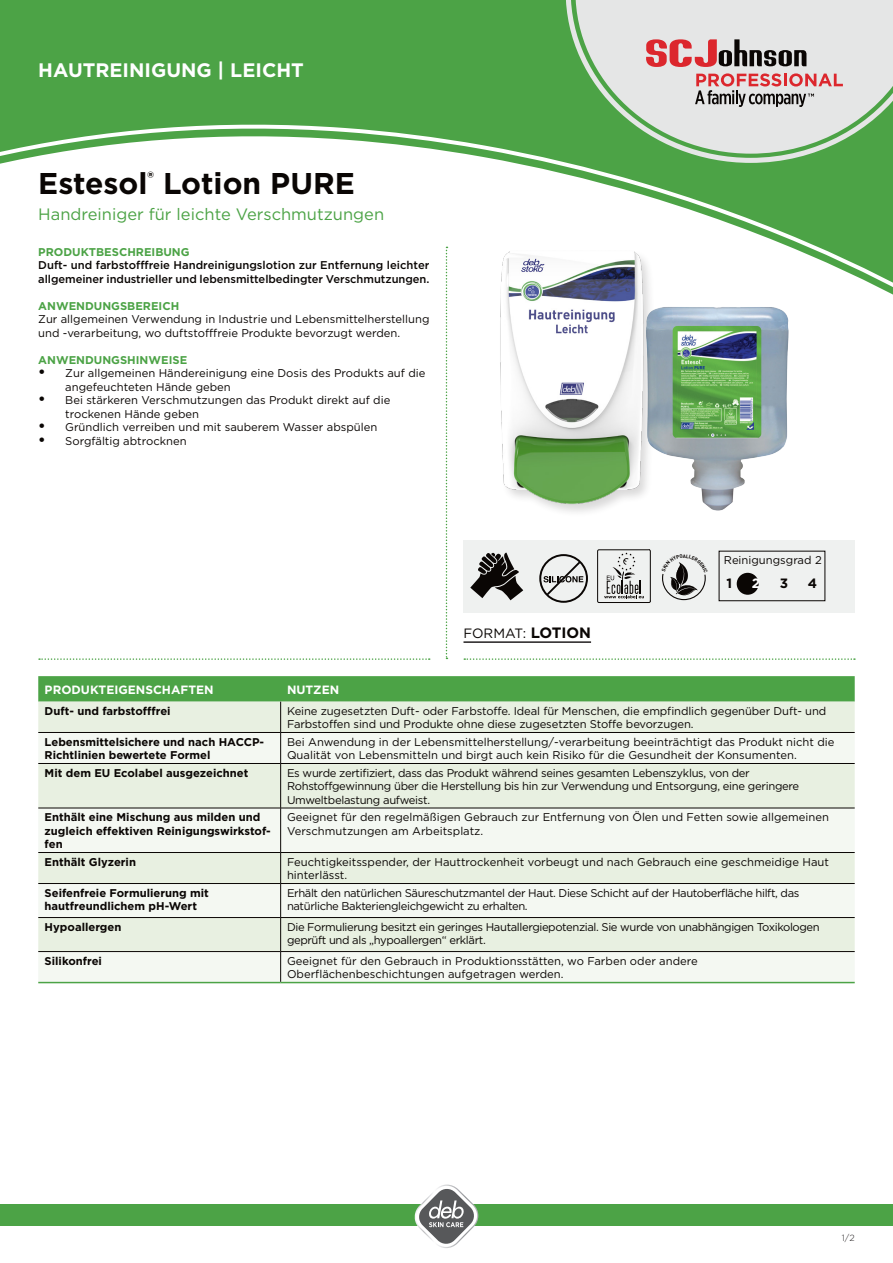
<style>
.page{position:relative;width:893px;height:1263px;background:#fff}
.page>*{position:absolute;margin:0;border:0;box-sizing:border-box;transform-origin:0 0}
.t1{font:700 30px "Gotham";color:#0a0604}
.t2{font:700 19.5px "Gotham";color:#fff}
._08_Copy_Prokyon_8_7{font:16.5px "Gotham";color:#4ca346}
._08_Subline_Prokyon{font:13.5px "Gotham";color:#0a0604}
._08_Subline_Prokyon-2{font:700 13.5px "Gotham";color:#0a0604}
._08_Subline_Prokyon-3{font:700 13.5px "Gotham";color:#fff}
.t3{font:700 12px "Gotham";color:#fff}
._08_Subline_Prokyon-4{font:11.25px/13.5px "Gotham";color:#0a0604}
._08_Subline_Prokyon-5{font:700 11.25px/13.5px "Gotham";color:#0a0604}
._08_Subline_Prokyon-6{font:11.25px/13.5px "Gotham";letter-spacing:-.035em;color:#0a0604}
._08_Subline_Prokyon-7{font:11.25px/13.5px "Gotham";letter-spacing:-.025em;color:#0a0604}
._08_Subline_Prokyon-8{font:500 11.25px/13.5px "Gotham";letter-spacing:-.005em;color:#0a0604}
.t4{font:700 11.25px "Gotham";color:#4ca346}
.t5{font:300 9px "Gotham";color:#231f20}
.t6{font:700 4.95px "DIN";color:#0a0604}
.s1{font-weight:700;font-size:15px}
</style>
<div class="page">
<div style="left:0;top:0;width:566px;height:311px;background:#4ca346"></div>
<svg style="left:0;top:119px;width:893px;height:184px"></svg>
<div style="left:0;top:1204px;width:893px;height:22px;background:#4ca346"></div>
<div style="left:463px;top:540px;width:392px;height:72px;background:#eff1f0"></div>
<img style="left:415px;top:1184px;width:63px;height:64px">
<svg style="left:416px;top:1186px;width:61px;height:61px"></svg>
<svg style="left:446px;top:247px;width:1px;height:412px"></svg>
<hr style="left:463px;top:641px;width:128px;height:2px;background:#231f20">
<svg style="left:39px;top:658px;width:391px;height:2px"></svg>
<svg style="left:464px;top:658px;width:391px;height:2px"></svg>
<svg style="left:38px;top:676px;width:817px;height:26px;background:#50a54a"></svg>
<div style="left:38px;top:702px;width:817px;height:30px;background:#e8f0e1"></div>
<svg style="left:38px;top:733px;width:817px;height:249px;fill:#f4f8f2"></svg>
<hr style="left:38px;top:763px;width:243px;height:1px;background:#0a0604">
<hr style="left:281px;top:763px;width:574px;height:1px;background:#0a0604">
<hr style="left:38px;top:808px;width:243px;height:1px;background:#0a0604">
<hr style="left:281px;top:808px;width:574px;height:1px;background:#0a0604">
<hr style="left:38px;top:982px;width:243px;height:1px;background:#4ca346">
<hr style="left:281px;top:982px;width:574px;height:1px;background:#4ca346">
<hr style="left:38px;top:852px;width:243px;height:1px;background:#0a0604">
<hr style="left:281px;top:852px;width:574px;height:1px;background:#0a0604">
<hr style="left:38px;top:883px;width:243px;height:1px;background:#0a0604">
<hr style="left:281px;top:883px;width:574px;height:1px;background:#0a0604">
<hr style="left:38px;top:732px;width:243px;height:1px;background:#0a0604">
<hr style="left:281px;top:732px;width:574px;height:1px;background:#0a0604">
<hr style="left:38px;top:917px;width:243px;height:1px;background:#0a0604">
<hr style="left:281px;top:917px;width:574px;height:1px;background:#0a0604">
<hr style="left:38px;top:951px;width:243px;height:1px;background:#0a0604">
<hr style="left:281px;top:951px;width:574px;height:1px;background:#0a0604">
<hr style="left:280px;top:702px;width:1px;height:30px;background:#0a0604">
<hr style="left:280px;top:733px;width:1px;height:30px;background:#0a0604">
<hr style="left:280px;top:764px;width:1px;height:44px;background:#0a0604">
<hr style="left:280px;top:808px;width:1px;height:44px;background:#0a0604">
<hr style="left:280px;top:853px;width:1px;height:30px;background:#0a0604">
<hr style="left:280px;top:884px;width:1px;height:33px;background:#0a0604">
<hr style="left:280px;top:918px;width:1px;height:33px;background:#0a0604">
<hr style="left:280px;top:952px;width:1px;height:30px;background:#0a0604">
<div style="left:737px;top:573px;width:22px;height:22px;background:#0a0604;border-radius:50%"></div>
<div style="left:719px;top:551px;width:106px;height:50px;border:1px solid #0a0604"></div>
<svg style="left:539px;top:554px;width:49px;height:49px"></svg>
<svg style="left:597px;top:549px;width:54px;height:54px"></svg>
<div style="left:498px;top:249px;width:158px;height:269px;background:#fff"></div>
<img style="left:474px;top:239px;width:181px;height:273px">
<img style="left:637px;top:298px;width:164px;height:213px">
<svg style="left:470px;top:553px;width:53px;height:47px"></svg>
<svg style="left:566px;top:0;width:327px;height:163px;background:#64ad5f"></svg>
<svg style="left:575px;top:0;width:318px;height:154px;background:#c6d8c6"></svg>
<svg style="left:646px;top:39px;width:161px;height:28px;background:#b28687"></svg>
<svg style="left:695px;top:73px;width:148px;height:34px;background:#c7a6a7"></svg>
<svg style="left:662px;top:562px;width:44px;height:38px"></svg>
<p class="t2" style="left:38px;top:59px;width:267px">HAUTREINIGUNG | LEICHT</p>
<p class="t1" style="left:38px;top:165px;width:318px">Estesol<sup>®</sup> Lotion PURE</p>
<p class="_08_Copy_Prokyon_8_7" style="left:38px;top:204px;width:347px">Handreiniger für leichte Verschmutzungen</p>
<p class="t4" style="left:38px;top:245px;width:153px">PRODUKTBESCHREIBUNG</p>
<p class="_08_Subline_Prokyon-8" style="left:38px;top:258px;width:393px">Duft- und farbstofffreie Handreinigungslotion zur Entfernung leichter allgemeiner industrieller und lebensmittelbedingter Verschmutzungen.</p>
<p class="t4" style="left:38px;top:299px;width:142px">ANWENDUNGSBEREICH</p>
<p class="_08_Subline_Prokyon-4" style="left:38px;top:312px;width:393px">Zur allgemeinen Verwendung in Industrie und Lebensmittelherstellung und -verarbeitung, wo duftstofffreie Produkte bevorzugt werden.</p>
<p class="t4" style="left:38px;top:353px;width:150px">ANWENDUNGSHINWEISE</p>
<p class="_08_Subline_Prokyon-4" style="left:65px;top:366px;width:362px;text-indent:-27px"><span class="s1">•</span> Zur allgemeinen Händereinigung eine Dosis des Produkts auf die angefeuchteten Hände geben</p>
<p class="_08_Subline_Prokyon-4" style="left:65px;top:393px;width:327px;text-indent:-27px"><span class="s1">•</span> Bei stärkeren Verschmutzungen das Produkt direkt auf die trockenen Hände geben</p>
<p class="_08_Subline_Prokyon-4" style="left:38px;top:420px;width:341px"><span class="s1">•</span> Gründlich verreiben und mit sauberem Wasser abspülen</p>
<p class="_08_Subline_Prokyon-4" style="left:38px;top:434px;width:150px"><span class="s1">•</span> Sorgfältig abtrocknen</p>
<p class="_08_Subline_Prokyon" style="left:463px;top:624px;width:129px">FORMAT: <span class="s1">LOTION</span></p>
<p class="t6" style="left:683px;top:553px;width:5px">A</p>
<p class="_08_Subline_Prokyon-4" style="left:724px;top:553px;width:99px">Reinigungsgrad 2</p>
<p class="_08_Subline_Prokyon-2" style="left:726px;top:575px;width:7px">1</p>
<p class="_08_Subline_Prokyon-3" style="left:752px;top:575px;width:10px">2</p>
<p class="_08_Subline_Prokyon-2" style="left:780px;top:575px;width:10px">3</p>
<p class="_08_Subline_Prokyon-2" style="left:808px;top:575px;width:11px">4</p>
<p class="t3" style="left:45px;top:682px;width:171px">PRODUKTEIGENSCHAFTEN</p>
<p class="t3" style="left:287px;top:682px;width:54px">NUTZEN</p>
<p class="_08_Subline_Prokyon-5" style="left:45px;top:704px;width:128px">Duft- und farbstofffrei</p>
<p class="_08_Subline_Prokyon-4" style="left:287px;top:704px;width:541px">Keine zugesetzten Duft- oder Farbstoffe. Ideal für Menschen, die empfindlich gegenüber Duft- und<br>Farbstoffen sind und Produkte ohne diese zugesetzten Stoffe bevorzugen.</p>
<p class="_08_Subline_Prokyon-5" style="left:45px;top:735px;width:221px">Lebensmittelsichere und nach HACCP-<br>Richtlinien bewertete Formel</p>
<p class="_08_Subline_Prokyon-4" style="left:287px;top:735px;width:549px">Bei Anwendung in der Lebensmittelherstellung/-verarbeitung beeinträchtigt das Produkt nicht die<br>Qualität von Lebensmitteln und birgt auch kein Risiko für die Gesundheit der Konsumenten.</p>
<p class="_08_Subline_Prokyon-5" style="left:45px;top:766px;width:205px">Mit dem EU Ecolabel ausgezeichnet</p>
<p class="_08_Subline_Prokyon-7" style="left:287px;top:766px;width:514px">Es wurde zertifiziert, dass das Produkt während seines gesamten Lebenszyklus, von der<br>Rohstoffgewinnung über die Herstellung bis hin zur Verwendung und Entsorgung, eine geringere<br>Umweltbelastung aufweist.</p>
<p class="_08_Subline_Prokyon-5" style="left:45px;top:810px;width:228px">Enthält eine Mischung aus milden und zugleich effektiven Reinigungswirkstof&shy;fen</p>
<p class="_08_Subline_Prokyon-4" style="left:287px;top:810px;width:543px">Geeignet für den regelmäßigen Gebrauch zur Entfernung von Ölen und Fetten sowie allgemeinen<br>Verschmutzungen am Arbeitsplatz.</p>
<p class="_08_Subline_Prokyon-5" style="left:45px;top:855px;width:93px">Enthält Glyzerin</p>
<p class="_08_Subline_Prokyon-4" style="left:287px;top:855px;width:543px">Feuchtigkeitsspender, der Hauttrockenheit vorbeugt und nach Gebrauch eine geschmeidige Haut hinterlässt.</p>
<p class="_08_Subline_Prokyon-5" style="left:45px;top:886px;width:166px">Seifenfreie Formulierung mit hautfreundlichem pH-Wert</p>
<p class="_08_Subline_Prokyon-6" style="left:287px;top:886px;width:514px">Erhält den natürlichen Säureschutzmantel der Haut. Diese Schicht auf der Hautoberfläche hilft, das natürliche Bakteriengleichgewicht zu erhalten.</p>
<p class="_08_Subline_Prokyon-5" style="left:45px;top:920px;width:78px">Hypoallergen</p>
<p class="_08_Subline_Prokyon-6" style="left:287px;top:920px;width:534px">Die Formulierung besitzt ein geringes Hautallergiepotenzial. Sie wurde von unabhängigen Toxikologen geprüft und als „hypoallergen“ erklärt.</p>
<p class="_08_Subline_Prokyon-5" style="left:45px;top:954px;width:59px">Silikonfrei</p>
<p class="_08_Subline_Prokyon-4" style="left:287px;top:954px;width:412px">Geeignet für den Gebrauch in Produktionsstätten, wo Farben oder andere<br>Oberflächenbeschichtungen aufgetragen werden.</p>
<p class="t5" style="left:842px;top:1233px;width:14px">1/2</p>
</div>
